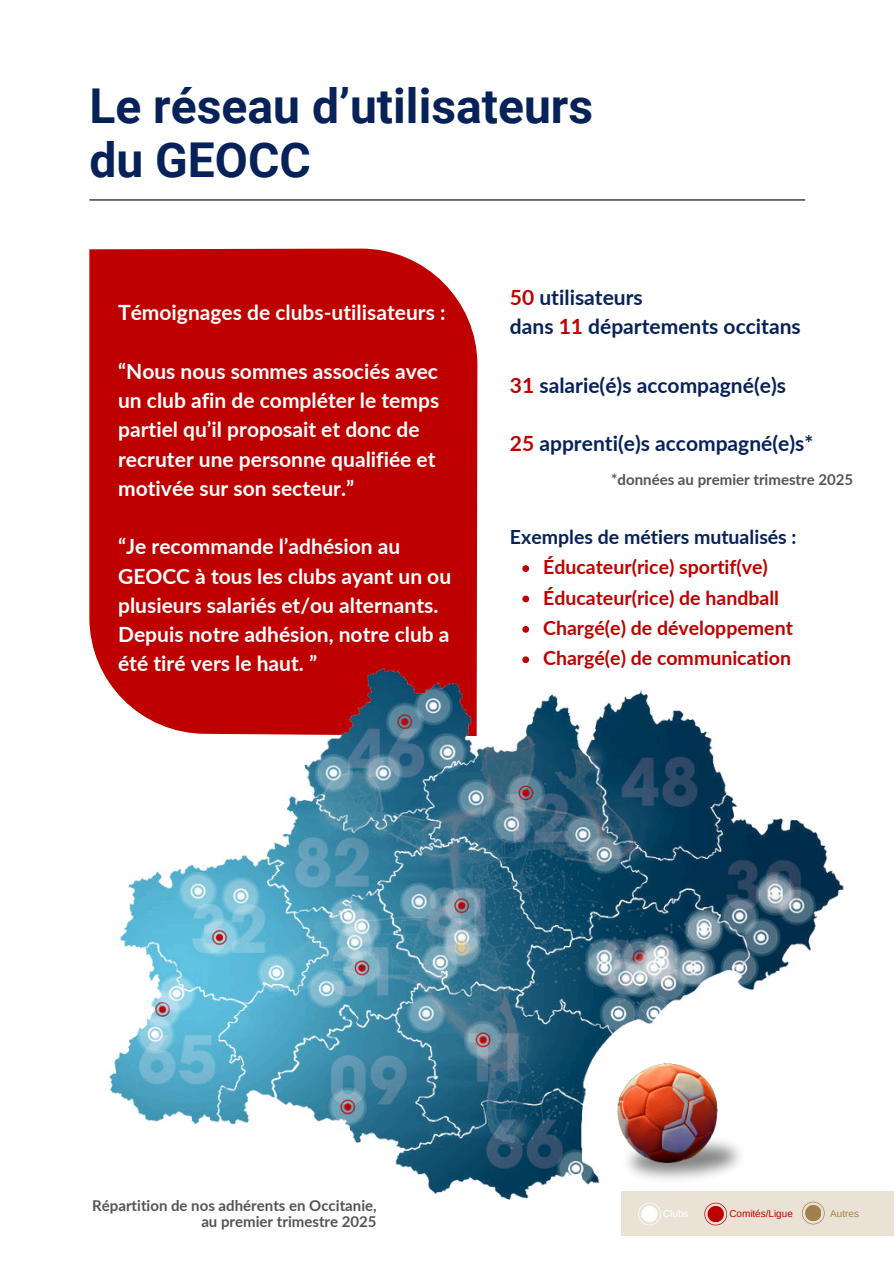
<style>
.page{position:relative;width:894px;height:1264px;background:#fff}
.page>*{position:absolute;margin:0;border:0;box-sizing:border-box;transform-origin:0 0}
.t1{font:700 48px/54px "Roboto";color:#072159}
.t2{font:700 21px/29.2px "Lato";color:#fff}
.t3{font:700 21px/29.2px "Lato";color:#072159}
.t4{font:700 19.5px/30.3px "Lato";color:#bf0000}
.t5{font:700 19.5px "Lato";color:#072159}
.t6{font:700 15px/15.8px "Lato";color:#545454;text-align:right}
.t7{font:9.9px "Arimo";color:#bf0000}
.t8{font:9.9px "Arimo";color:#a1814b}
.t9{font:9.9px "Arimo";color:#fff}
.s1{color:#bf0000}
</style>
<div class="page">
<hr style="left:89px;top:199px;width:715px;height:1px;background:#000">
<div style="left:89px;top:248px;width:388px;height:420px;background:#bf0000"></div>
<img style="left:100px;top:668px;width:744px;height:532px">
<svg style="left:522px;top:565px;width:7px;height:7px"></svg>
<svg style="left:522px;top:595px;width:7px;height:7px"></svg>
<svg style="left:522px;top:626px;width:7px;height:6px"></svg>
<svg style="left:522px;top:656px;width:7px;height:7px"></svg>
<div style="left:621px;top:1190px;width:272px;height:45px;background:#ebe2d6"></div>
<svg style="left:638px;top:1203px;width:22px;height:22px"></svg>
<svg style="left:704px;top:1202px;width:22px;height:23px"></svg>
<svg style="left:802px;top:1201px;width:22px;height:23px"></svg>
<h1 class="t1" style="left:89px;top:77px;width:505px">Le réseau d’utilisateurs du GEOCC</h1>
<p class="t2" style="left:118px;top:297px;width:329px">Témoignages de clubs-utilisateurs :</p>
<p class="t2" style="left:118px;top:355px;width:322px">“Nous nous sommes associés avec un club afin de compléter le temps partiel qu’il proposait et donc de recruter une personne qualifiée et motivée sur son secteur.”</p>
<p class="t2" style="left:118px;top:531px;width:334px">“Je recommande l’adhésion au<br>GEOCC à tous les clubs ayant un ou plusieurs salariés et/ou alternants.<br>Depuis notre adhésion, notre club a été tiré vers le haut. ”</p>
<p class="t3" style="left:510px;top:282px;width:292px"><span class="s1">50</span> utilisateurs<br>dans <span class="s1">11</span> départements occitans</p>
<p class="t3" style="left:510px;top:370px;width:277px"><span class="s1">31</span> salarie(é)s accompagné(e)s</p>
<p class="t3" style="left:510px;top:428px;width:305px"><span class="s1">25</span> apprenti(e)s accompagné(e)s*</p>
<p class="t6" style="left:611px;top:470px;width:243px">*données au premier trimestre 2025</p>
<p class="t5" style="left:510px;top:522px;width:288px">Exemples de métiers mutualisés :</p>
<p class="t4" style="left:543px;top:551px;width:251px">Éducateur(rice) sportif(ve)<br>Éducateur(rice) de handball<br>Chargé(e) de développement<br>Chargé(e) de communication</p>
<p class="t6" style="left:92px;top:1196px;width:286px">Répartition de nos adhérents en Occitanie, au premier trimestre 2025</p>
<p class="t9" style="left:663px;top:1206px;width:27px">Clubs</p>
<p class="t7" style="left:729px;top:1206px;width:65px">Comités/Ligue</p>
<p class="t8" style="left:830px;top:1207px;width:30px">Autres</p>
</div>
